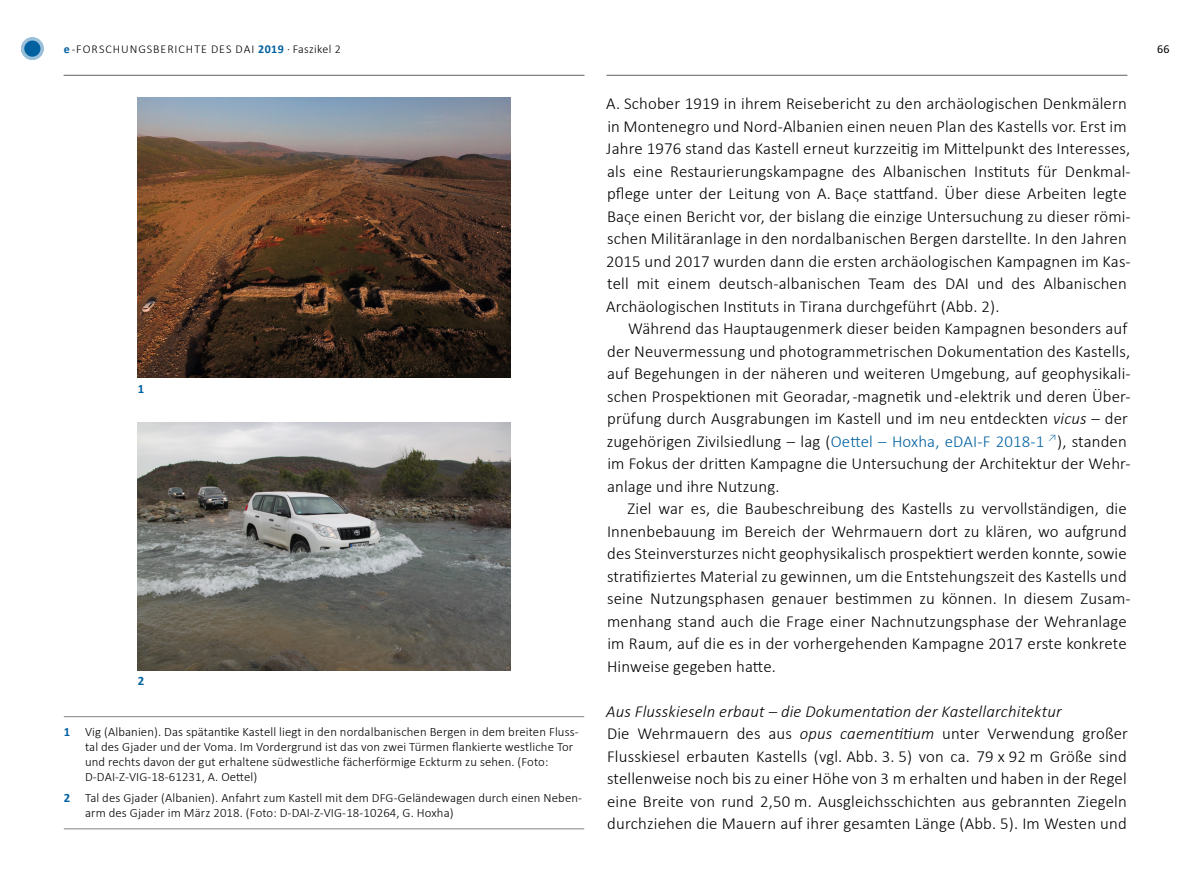
<style>
.page{position:relative;width:1191px;height:893px;background:#fff}
.page>*{position:absolute;margin:0;border:0;box-sizing:border-box;transform-origin:0 0}
.t1{font:300 16.8px/22.5px "Calibri";letter-spacing:.01em;color:#000}
.t2{font:300 12.75px/15px "Calibri";letter-spacing:.01em;color:#000}
.t3{font:700 12.75px "Calibri";color:#0061a1}
.t4{font:300 12px "Calibri";letter-spacing:.08em;color:#000}
.t5{font:12px "Calibri";color:#000}
.s1{font-weight:700;color:#0061a1}
.s2{font-style:italic}
.s3{color:#0061a1}
</style>
<div class="page">
<hr style="left:64px;top:716px;width:520px;height:1px;background:#808285">
<hr style="left:64px;top:829px;width:520px;height:1px;background:#808285">
<hr style="left:607px;top:75px;width:520px;height:1px;background:#808285">
<hr style="left:64px;top:75px;width:520px;height:1px;background:#808285">
<svg style="left:23px;top:39px;width:19px;height:19px"></svg>
<div style="left:21px;top:37px;width:23px;height:23px;border:3px solid #99c0da;border-radius:50%"></div>
<img style="left:138px;top:98px;width:372px;height:279px">
<img style="left:138px;top:422px;width:372px;height:249px">
<p class="t4" style="left:64px;top:41px;width:279px"><span class="s1">e</span>-Forschungsberichte des DAI <span class="s1">2019</span> · Faszikel 2</p>
<p class="t5" style="left:1157px;top:41px;width:14px">66</p>
<p class="t3" style="left:138px;top:380px;width:8px">1</p>
<p class="t3" style="left:138px;top:672px;width:8px">2</p>
<p class="t2" style="left:85px;top:724px;width:495px;text-indent:-21px"><span class="s1">1</span> Vig (Albanien). Das spätantike Kastell liegt in den nordalbanischen Bergen in dem breiten Fluss&shy;tal des Gjader und der Voma. Im Vordergrund ist das von zwei Türmen flankierte westliche Tor und rechts davon der gut erhaltene südwestliche fächerförmige Eckturm zu sehen. (Foto:<br>D-DAI-Z-VIG-18-61231, A. Oettel)</p>
<p class="t2" style="left:85px;top:790px;width:498px;text-indent:-21px"><span class="s1">2</span> Tal des Gjader (Albanien). Anfahrt zum Kastell mit dem DFG-Geländewagen durch einen Neben&shy;arm des Gjader im März 2018. (Foto: D-DAI-Z-VIG-18-10264, G. Hoxha)</p>
<p class="t1" style="left:606px;top:92px;width:526px">A. Schober 1919 in ihrem Reisebericht zu den archäologischen Denkmälern in Montenegro und Nord-Albanien einen neuen Plan des Kastells vor. Erst im Jahre 1976 stand das Kastell erneut kurzzeitig im Mittelpunkt des Interesses, als eine Restaurierungskampagne des Albanischen Instituts für Denkmal&shy;pflege unter der Leitung von A. Baςe stattfand. Über diese Arbeiten legte Baςe einen Bericht vor, der bislang die einzige Untersuchung zu dieser römi&shy;schen Militäranlage in den nordalbanischen Bergen darstellte. In den Jahren 2015 und 2017 wurden dann die ersten archäologischen Kampagnen im Kas&shy;tell mit einem deutsch-albanischen Team des DAI und des Albanischen Archäologischen Instituts in Tirana durchgeführt (Abb. 2).</p>
<p class="t1" style="left:606px;top:317px;width:525px;text-indent:21px">Während das Hauptaugenmerk dieser beiden Kampagnen besonders auf der Neuvermessung und photogrammetrischen Dokumentation des Kastells, auf Begehungen in der näheren und weiteren Umgebung, auf geophysikali&shy;schen Prospektionen mit Georadar, -magnetik und -elektrik und deren Über&shy;prüfung durch Ausgrabungen im Kastell und im neu entdeckten <span class="s2">vicus</span> – der zugehörigen Zivilsiedlung – lag (<span class="s3">Oettel – Hoxha, eDAI-F 2018-1</span> <sup>↗</sup>), standen im Fokus der dritten Kampagne die Untersuchung der Architektur der Wehr&shy;anlage und ihre Nutzung.</p>
<p class="t1" style="left:607px;top:497px;width:525px;text-indent:21px">Ziel war es, die Baubeschreibung des Kastells zu vervollständigen, die Innenbebauung im Bereich der Wehrmauern dort zu klären, wo aufgrund des Steinversturzes nicht geophysikalisch prospektiert werden konnte, sowie stratifiziertes Material zu gewinnen, um die Entstehungszeit des Kastells und seine Nutzungsphasen genauer bestimmen zu können. In diesem Zusam&shy;menhang stand auch die Frage einer Nachnutzungsphase der Wehranlage im Raum, auf die es in der vorhergehenden Kampagne 2017 erste konkrete Hinweise gegeben hatte.</p>
<p class="t1" style="left:606px;top:700px;width:523px"><span class="s2">Aus Flusskieseln erbaut – die Dokumentation der Kastellarchitektur<br></span>Die Wehrmauern des aus <span class="s2">opus caementitium</span> unter Verwendung großer Flusskiesel erbauten Kastells (vgl. Abb. 3. 5) von ca. 79 x 92 m Größe sind stellenweise noch bis zu einer Höhe von 3 m erhalten und haben in der Regel eine Breite von rund 2,50 m. Ausgleichsschichten aus gebrannten Ziegeln durchziehen die Mauern auf ihrer gesamten Länge (Abb. 5). Im Westen und</p>
</div>
